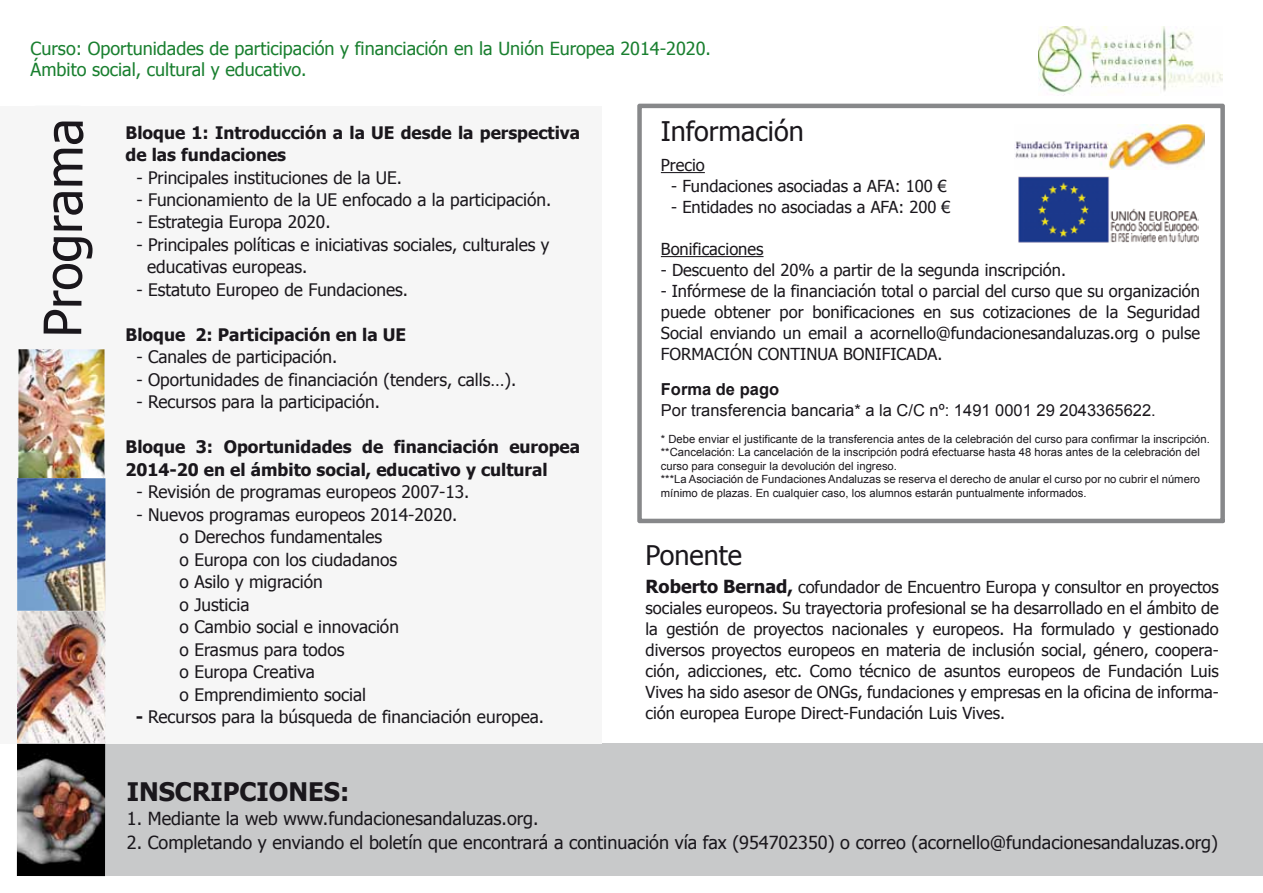
<style>
.page{position:relative;width:1263px;height:893px;background:#fff}
.page>*{position:absolute;margin:0;border:0;box-sizing:border-box;transform-origin:0 0}
.t1{font:51.75px "Tahoma";letter-spacing:-.01em;color:#1a171c}
.t2{font:27px "Tahoma";color:#1a171c}
.t3{font:700 25.5px "Tahoma";color:#1a171c}
.t4{font:18px "Tahoma";color:#1a171c}
.t5{font:18px/21.6px "Tahoma";color:#197f2f}
.t6{font:17.25px/22.5px "Tahoma";color:#1a171c}
.t7{font:700 17.25px/22.5px "Tahoma";color:#1a171c}
.t8{font:16.5px/21px "Tahoma";color:#1a171c;text-align:justify}
.t9{font:16.5px/21px "Arial";color:#1a171c}
.t10{font:11.25px/13.5px "Arial";color:#1a171c}
.s1{font-weight:700}
.s2{font-weight:700;font-size:18px}
</style>
<div class="page">
<div style="left:85px;top:744px;width:1178px;height:132px;background:#c8c9ca"></div>
<svg style="left:637px;top:104px;width:588px;height:420px"></svg>
<div style="left:0;top:106px;width:602px;height:638px;background:#f6f6f6"></div>
<img style="left:17px;top:349px;width:88px;height:527px">
<img style="left:1039px;top:27px;width:183px;height:68px">
<hr style="left:661px;top:172px;width:44px;height:1px;background:#1a171c">
<hr style="left:661px;top:256px;width:102px;height:1px;background:#1a171c">
<img style="left:1017px;top:177px;width:182px;height:66px">
<img style="left:1014px;top:125px;width:190px;height:45px">
<p class="t5" style="left:31px;top:37px;width:682px">Curso: Oportunidades de participación y financiación en la Unión Europea 2014-2020.<br>Ámbito social, cultural y educativo.</p>
<p class="t1" style="left:28px;top:338px;width:221px;rotate:-90deg">Programa</p>
<p class="t2" style="left:661px;top:113px;width:144px">Información</p>
<p class="t7" style="left:126px;top:120px;width:456px">Bloque 1: Introducción a la UE desde la perspectiva de las fundaciones</p>
<p class="t6" style="left:136px;top:165px;width:267px">- Principales instituciones de la UE.</p>
<p class="t6" style="left:136px;top:188px;width:416px">- Funcionamiento de la UE enfocado a la participación.</p>
<p class="t6" style="left:136px;top:210px;width:196px">- Estrategia Europa 2020.</p>
<p class="t6" style="left:147px;top:233px;width:404px;text-indent:-11px">- Principales políticas e iniciativas sociales, culturales y educativas europeas.</p>
<p class="t6" style="left:136px;top:278px;width:273px">- Estatuto Europeo de Fundaciones.</p>
<p class="t7" style="left:126px;top:322px;width:282px">Bloque 2: Participación en la UE</p>
<p class="t6" style="left:136px;top:345px;width:202px">- Canales de participación.</p>
<p class="t6" style="left:136px;top:368px;width:381px">- Oportunidades de financiación (tenders, calls…).</p>
<p class="t6" style="left:136px;top:390px;width:245px">- Recursos para la participación.</p>
<p class="t7" style="left:126px;top:435px;width:456px">Bloque 3: Oportunidades de financiación europea<br>2014-20 en el ámbito social, educativo y cultural</p>
<p class="t6" style="left:136px;top:480px;width:335px">- Revisión de programas europeos 2007-13.</p>
<p class="t6" style="left:180px;top:503px;width:279px;text-indent:-43px">- Nuevos programas europeos 2014-2020. o Derechos fundamentales<br>o Europa con los ciudadanos<br>o Asilo y migración<br>o Justicia<br>o Cambio social e innovación<br>o Erasmus para todos<br>o Europa Creativa<br>o Emprendimiento social</p>
<p class="t6" style="left:136px;top:705px;width:410px"><span class="s1">-</span> Recursos para la búsqueda de financiación europea.</p>
<p class="t8" style="left:661px;top:154px;width:45px">Precio</p>
<p class="t8" style="left:671px;top:175px;width:277px">- Fundaciones asociadas a AFA: 100 €</p>
<p class="t8" style="left:671px;top:196px;width:281px">- Entidades no asociadas a AFA: 200 €</p>
<p class="t8" style="left:661px;top:238px;width:104px">Bonificaciones</p>
<p class="t8" style="left:661px;top:259px;width:407px">- Descuento del 20% a partir de la segunda inscripción.</p>
<p class="t8" style="left:661px;top:280px;width:541px">- Infórmese de la financiación total o parcial del curso que su organización puede obtener por bonificaciones en sus cotizaciones de la Seguridad Social enviando un email a acornello@fundacionesandaluzas.org o pulse FORMACIÓN CONTINUA BONIFICADA.</p>
<p class="t9" style="left:661px;top:379px;width:496px"><span class="s1">Forma de pago<br></span>Por transferencia bancaria* a la C/C nº: 1491 0001 29 2043365622.</p>
<p class="t10" style="left:661px;top:432px;width:551px">* Debe enviar el justificante de la transferencia antes de la celebración del curso para confirmar la inscripción. **Cancelación: La cancelación de la inscripción podrá efectuarse hasta 48 horas antes de la celebración del curso para conseguir la devolución del ingreso.<br>***La Asociación de Fundaciones Andaluzas se reserva el derecho de anular el curso por no cubrir el número mínimo de plazas. En cualquier caso, los alumnos estarán puntualmente informados.</p>
<p class="t2" style="left:645px;top:537px;width:98px">Ponente</p>
<p class="t8" style="left:645px;top:575px;width:575px"><span class="s2">Roberto Bernad,</span> cofundador de Encuentro Europa y consultor en proyectos sociales europeos. Su trayectoria profesional se ha desarrollado en el ámbito de la gestión de proyectos nacionales y europeos. Ha formulado y gestionado diversos proyectos europeos en materia de inclusión social, género, coopera&shy;ción, adicciones, etc. Como técnico de asuntos europeos de Fundación Luis Vives ha sido asesor de ONGs, fundaciones y empresas en la oficina de informa&shy;ción europea Europe Direct-Fundación Luis Vives.</p>
<p class="t3" style="left:127px;top:774px;width:224px">INSCRIPCIONES:</p>
<p class="t4" style="left:127px;top:806px;width:413px">1. Mediante la web www.fundacionesandaluzas.org.</p>
<p class="t4" style="left:127px;top:830px;width:1093px">2. Completando y enviando el boletín que encontrará a continuación vía fax (954702350) o correo (acornello@fundacionesandaluzas.org)</p>
</div>
